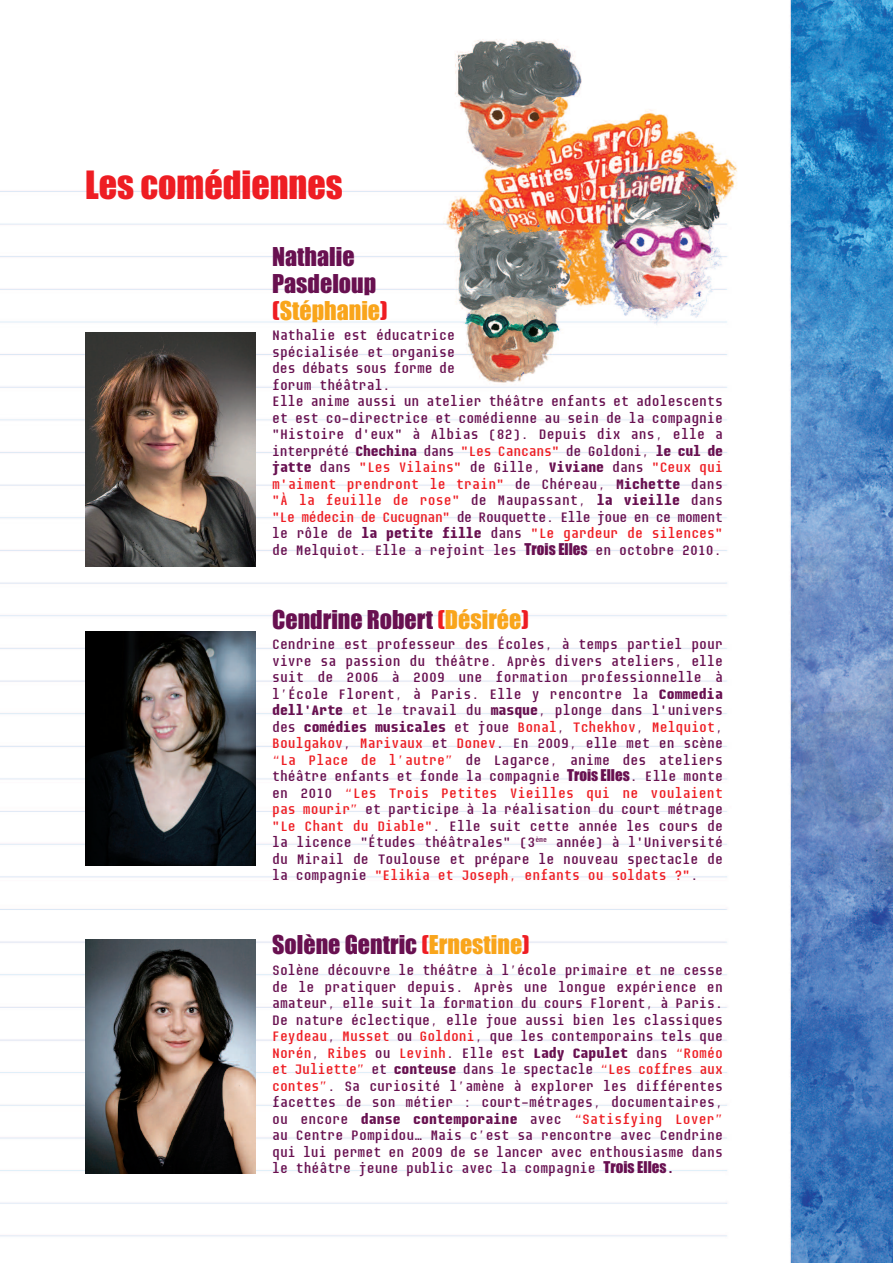
<style>
.page{position:relative;width:893px;height:1263px;background:#fff}
.page>*{position:absolute;margin:0;border:0;box-sizing:border-box;transform-origin:0 0}
.t1{font:36px "Impact";color:#ee1d23}
.t2{font:24px/27px "Impact";color:#681050}
.t3{font:15px/16.5px "Audimat Mono";color:#681050;text-align:justify}
.s1{color:#ee1d23}
.s2{color:#f9a51b}
.s3{font-weight:700}
.s4{font-family:"Impact"}
</style>
<div class="page">
<img style="left:0;top:0;width:893px;height:1263px">
<img style="left:85px;top:333px;width:170px;height:234px">
<img style="left:85px;top:632px;width:170px;height:234px">
<img style="left:85px;top:939px;width:170px;height:234px">
<h1 class="t1" style="left:85px;top:165px;width:259px">Les comédiennes</h1>
<h2 class="t2" style="left:272px;top:244px;width:117px">Nathalie<br>Pasdeloup <span class="s1">(</span><span class="s2">Stéphanie</span><span class="s1">)</span></h2>
<p class="t3" style="left:272px;top:329px;width:452px;text-align:left">Nathalie est éducatrice<br>spécialisée et organise<br>des débats sous forme de<br>forum théâtral.<br>Elle anime aussi un atelier théâtre enfants et adolescents et est co-directrice et comédienne au sein de la compagnie "Histoire d'eux" à Albias (82). Depuis dix ans, elle a interprété <span class="s3">Chechina</span> dans <span class="s1">"Les Cancans"</span> de Goldoni, <span class="s3">le cul de jatte</span> dans <span class="s1">"Les Vilains"</span> de Gille, <span class="s3">Viviane</span> dans <span class="s1">"Ceux qui m'aiment prendront le train"</span> de Chéreau, <span class="s3">Michette</span> dans <span class="s1">"À la feuille de rose"</span> de Maupassant, <span class="s3">la vieille</span> dans <span class="s1">"Le médecin de Cucugnan"</span> de Rouquette. Elle joue en ce moment le rôle de <span class="s3">la petite fille</span> dans <span class="s1">"Le gardeur de silences" </span>de Melquiot. Elle a rejoint les <span class="s4">Trois Elles</span> en octobre 2010.</p>
<h2 class="t2" style="left:272px;top:607px;width:258px">Cendrine Robert <span class="s1">(</span><span class="s2">Désirée</span><span class="s1">)</span></h2>
<p class="t3" style="left:272px;top:638px;width:452px">Cendrine est professeur des Écoles, à temps partiel pour vivre sa passion du théâtre. Après divers ateliers, elle suit de 2006 à 2009 une formation professionnelle à l’École Florent, à Paris. Elle y rencontre la <span class="s3">Commedia dell'Arte</span> et le travail du <span class="s3">masque</span>, plonge dans l'univers des <span class="s3">comédies musicales</span> et joue <span class="s1">Bonal</span>, <span class="s1">Tchekhov</span>, <span class="s1">Melquiot</span>, <span class="s1">Boulgakov</span>, <span class="s1">Marivaux</span> et <span class="s1">Donev</span>. En 2009, elle met en scène <span class="s1">“La Place de l’autre”</span> de Lagarce, anime des ateliers théâtre enfants et fonde la compagnie <span class="s4">Trois Elles</span>. Elle monte en 2010 <span class="s1">“Les Trois Petites Vieilles qui ne voulaient pas mourir”</span> et participe à la réalisation du court métrage <span class="s1">"Le Chant du Diable"</span>. Elle suit cette année les cours de la licence "Études théâtrales" (3<sup>ème</sup> année) à l'Université du Mirail de Toulouse et prépare le nouveau spectacle de la compagnie <span class="s1">"Elikia et Joseph, enfants ou soldats ?"</span>.</p>
<h2 class="t2" style="left:272px;top:932px;width:259px">Solène Gentric <span class="s1">(</span><span class="s2">Ernestine</span><span class="s1">)</span></h2>
<p class="t3" style="left:272px;top:964px;width:452px">Solène découvre le théâtre à l’école primaire et ne cesse de le pratiquer depuis. Après une longue expérience en amateur, elle suit la formation du cours Florent, à Paris.<br>De nature éclectique, elle joue aussi bien les classiques <span class="s1">Feydeau</span>, <span class="s1">Musset</span> ou <span class="s1">Goldoni</span>, que les contemporains tels que <span class="s1">Norén</span>, <span class="s1">Ribes</span> ou <span class="s1">Levinh</span>. Elle est <span class="s3">Lady Capulet</span> dans <span class="s1">“Roméo et Juliette”</span> et <span class="s3">conteuse</span> dans le spectacle <span class="s1">“Les coffres aux contes”</span>. Sa curiosité l’amène à explorer les différentes facettes de son métier : court-métrages, documentaires, ou encore <span class="s3">danse contemporaine</span> avec <span class="s1">“Satisfying Lover” </span>au Centre Pompidou… Mais c’est sa rencontre avec Cendrine qui lui permet en 2009 de se lancer avec enthousiasme dans le théâtre jeune public avec la compagnie <span class="s4">Trois Elles</span><span class="s3">.</span></p>
</div>
